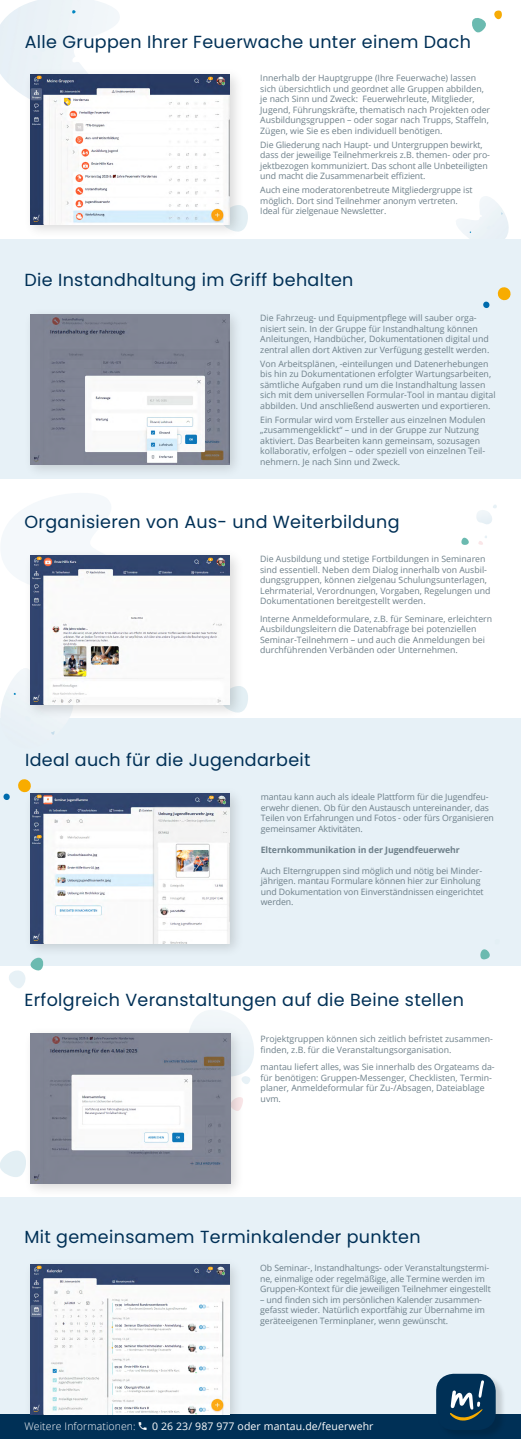
<style>
.page{position:relative;width:521px;height:1439px;background:#fff}
.page>*{position:absolute;margin:0;border:0;box-sizing:border-box;transform-origin:0 0}
.t1{font:17.5px "Poppins";letter-spacing:.02em;color:#003056}
.t2{font:10.5px "Open Sans";letter-spacing:.01em;color:#fff}
.t3{font:300 10.5px "Open Sans";letter-spacing:.01em;color:#fff}
.t4{font:8.75px/10.5px "Open Sans";color:#6e808a}
.t5{font:700 8.75px "Open Sans";letter-spacing:-.01em;color:#6e808a}
</style>
<div class="page">
<div style="left:0;top:1197px;width:521px;height:217px;background:#e7f1f7"></div>
<svg style="left:244px;top:688px;width:4px;height:22px"></svg>
<svg style="left:1px;top:493px;width:110px;height:88px"></svg>
<svg style="left:461px;top:537px;width:8px;height:8px"></svg>
<svg style="left:478px;top:536px;width:9px;height:9px"></svg>
<svg style="left:493px;top:505px;width:4px;height:3px"></svg>
<svg style="left:244px;top:207px;width:4px;height:22px"></svg>
<svg style="left:72px;top:10px;width:4px;height:4px"></svg>
<svg style="left:32px;top:41px;width:15px;height:19px"></svg>
<svg style="left:472px;top:18px;width:14px;height:15px"></svg>
<svg style="left:494px;top:10px;width:8px;height:10px"></svg>
<img style="left:456px;top:196px;width:53px;height:43px">
<svg style="left:499px;top:211px;width:4px;height:4px"></svg>
<svg style="left:486px;top:225px;width:8px;height:5px"></svg>
<div style="left:0;top:239px;width:521px;height:240px;background:#e7f1f7"></div>
<svg style="left:497px;top:287px;width:14px;height:14px"></svg>
<svg style="left:483px;top:301px;width:7px;height:7px"></svg>
<svg style="left:0;top:1150px;width:23px;height:27px"></svg>
<img style="left:191px;top:1010px;width:63px;height:72px">
<div style="left:0;top:1414px;width:521px;height:25px;background:#003056"></div>
<div style="left:436px;top:1374px;width:70px;height:65px;background:#000;opacity:.15"></div>
<div style="left:436px;top:1373px;width:60px;height:57px;background:#003056;border-radius:17px"></div>
<svg style="left:450px;top:1380px;width:34px;height:40px"></svg>
<div style="left:0;top:718px;width:521px;height:248px;background:#e7f1f7"></div>
<svg style="left:480px;top:949px;width:10px;height:11px"></svg>
<svg style="left:18px;top:779px;width:13px;height:13px"></svg>
<svg style="left:3px;top:793px;width:7px;height:7px"></svg>
<div style="left:23px;top:67px;width:221px;height:171px;background:#000;opacity:.15"></div>
<img style="left:30px;top:75px;width:200px;height:149px">
<svg style="left:9px;top:957px;width:35px;height:31px"></svg>
<div style="left:23px;top:307px;width:221px;height:171px;background:#000;opacity:.15"></div>
<img style="left:30px;top:314px;width:199px;height:150px">
<div style="left:23px;top:548px;width:221px;height:171px;background:#000;opacity:.15"></div>
<img style="left:30px;top:555px;width:200px;height:150px">
<div style="left:23px;top:786px;width:221px;height:171px;background:#000;opacity:.15"></div>
<img style="left:31px;top:793px;width:199px;height:150px">
<div style="left:23px;top:1026px;width:222px;height:171px;background:#000;opacity:.15"></div>
<img style="left:31px;top:1034px;width:199px;height:149px">
<div style="left:23px;top:1257px;width:221px;height:171px;background:#000;opacity:.15"></div>
<img style="left:30px;top:1264px;width:199px;height:150px">
<svg style="left:139px;top:1422px;width:8px;height:6px"></svg>
<h1 class="t1" style="left:25px;top:32px;width:448px">Alle Gruppen Ihrer Feuerwache unter einem Dach</h1>
<p class="t4" style="left:260px;top:73px;width:231px">Innerhalb der Hauptgruppe (Ihre Feuerwache) lassen sich übersichtlich und geordnet alle Gruppen abbilden, je nach Sinn und Zweck: Feuerwehrleute, Mitglieder, Jugend, Führungskräfte, thematisch nach Projekten oder Ausbildungsgruppen – oder sogar nach Trupps, Staffeln, Zügen, wie Sie es eben individuell benötigen.</p>
<p class="t4" style="left:260px;top:139px;width:231px">Die Gliederung nach Haupt- und Untergruppen bewirkt, dass der jeweilige Teilnehmerkreis z.B. themen- oder pro&shy;jektbezogen kommuniziert. Das schont alle Unbeteiligten und macht die Zusammenarbeit effizient.</p>
<p class="t4" style="left:260px;top:185px;width:214px">Auch eine moderatorenbetreute Mitgliedergruppe ist möglich. Dort sind Teilnehmer anonym vertreten.<br>Ideal für zielgenaue Newsletter.</p>
<h1 class="t1" style="left:24px;top:270px;width:331px">Die Instandhaltung im Griff behalten</h1>
<p class="t4" style="left:260px;top:312px;width:231px">Die Fahrzeug- und Equipmentpflege will sauber orga&shy;nisiert sein. In der Gruppe für Instandhaltung können Anleitungen, Handbücher, Dokumentationen digital und zentral allen dort Aktiven zur Verfügung gestellt werden.</p>
<p class="t4" style="left:260px;top:358px;width:237px">Von Arbeitsplänen, -einteilungen und Datenerhebungen bis hin zu Dokumentationen erfolgter Wartungsarbeiten, sämtliche Aufgaben rund um die Instandhaltung lassen sich mit dem universellen Formular-Tool in mantau digital abbilden. Und anschließend auswerten und exportieren.</p>
<p class="t4" style="left:260px;top:414px;width:227px">Ein Formular wird vom Ersteller aus einzelnen Modulen „zusammengeklickt“ – und in der Gruppe zur Nutzung aktiviert. Das Bearbeiten kann gemeinsam, sozusagen kollaborativ, erfolgen – oder speziell von einzelnen Teil&shy;nehmern. Je nach Sinn und Zweck.</p>
<h1 class="t1" style="left:24px;top:512px;width:377px">Organisieren von Aus- und Weiterbildung</h1>
<p class="t4" style="left:260px;top:553px;width:232px">Die Ausbildung und stetige Fortbildungen in Seminaren sind essentiell. Neben dem Dialog innerhalb von Ausbil&shy;dungsgruppen, können zielgenau Schulungsunterlagen, Lehrmaterial, Verordnungen, Vorgaben, Regelungen und Dokumentationen bereitgestellt werden.</p>
<p class="t4" style="left:260px;top:613px;width:234px">Interne Anmeldeformulare, z.B. für Seminare, erleichtern Ausbildungsleitern die Datenabfrage bei potenziellen Seminar-Teilnehmern – und auch die Anmeldungen bei durchführenden Verbänden oder Unternehmen.</p>
<h1 class="t1" style="left:25px;top:750px;width:287px">Ideal auch für die Jugendarbeit</h1>
<p class="t4" style="left:261px;top:791px;width:235px">mantau kann auch als ideale Plattform für die Jugendfeu&shy;erwehr dienen. Ob für den Austausch untereinander, das Teilen von Erfahrungen und Fotos - oder fürs Organisieren gemeinsamer Aktivitäten.</p>
<p class="t5" style="left:261px;top:843px;width:201px">Elternkommunikation in der Jugendfeuerwehr</p>
<p class="t4" style="left:261px;top:865px;width:224px">Auch Elterngruppen sind möglich und nötig bei Minder&shy;jährigen. mantau Formulare können hier zur Einholung und Dokumentation von Einverständnissen eingerichtet werden.</p>
<h1 class="t1" style="left:24px;top:990px;width:441px">Erfolgreich Veranstaltungen auf die Beine stellen</h1>
<p class="t4" style="left:261px;top:1033px;width:234px">Projektgruppen können sich zeitlich befristet zusammen&shy;finden, z.B. für die Veranstaltungsorganisation.</p>
<p class="t4" style="left:261px;top:1061px;width:236px">mantau liefert alles, was Sie innerhalb des Orgateams da&shy;für benötigen: Gruppen-Messenger, Checklisten, Termin&shy;planer, Anmeldeformular für Zu-/Absagen, Dateiablage uvm.</p>
<h1 class="t1" style="left:24px;top:1227px;width:398px">Mit gemeinsamem Terminkalender punkten</h1>
<p class="t4" style="left:260px;top:1262px;width:232px">Ob Seminar-, Instandhaltungs- oder Veranstaltungstermi&shy;ne, einmalige oder regelmäßige, alle Termine werden im<br>Gruppen-Kontext für die jeweiligen Teilnehmer eingestellt</p>
<p class="t4" style="left:260px;top:1294px;width:226px">– und finden sich im persönlichen Kalender zusammen&shy;gefasst wieder. Natürlich exportfähig zur Übernahme im geräteeigenen Terminplaner, wenn gewünscht.</p>
<p class="t3" style="left:24px;top:1419px;width:113px">Weitere Informationen:</p>
<p class="t2" style="left:152px;top:1419px;width:223px">0 26 23/ 987 977 oder mantau.de/feuerwehr</p>
</div>
